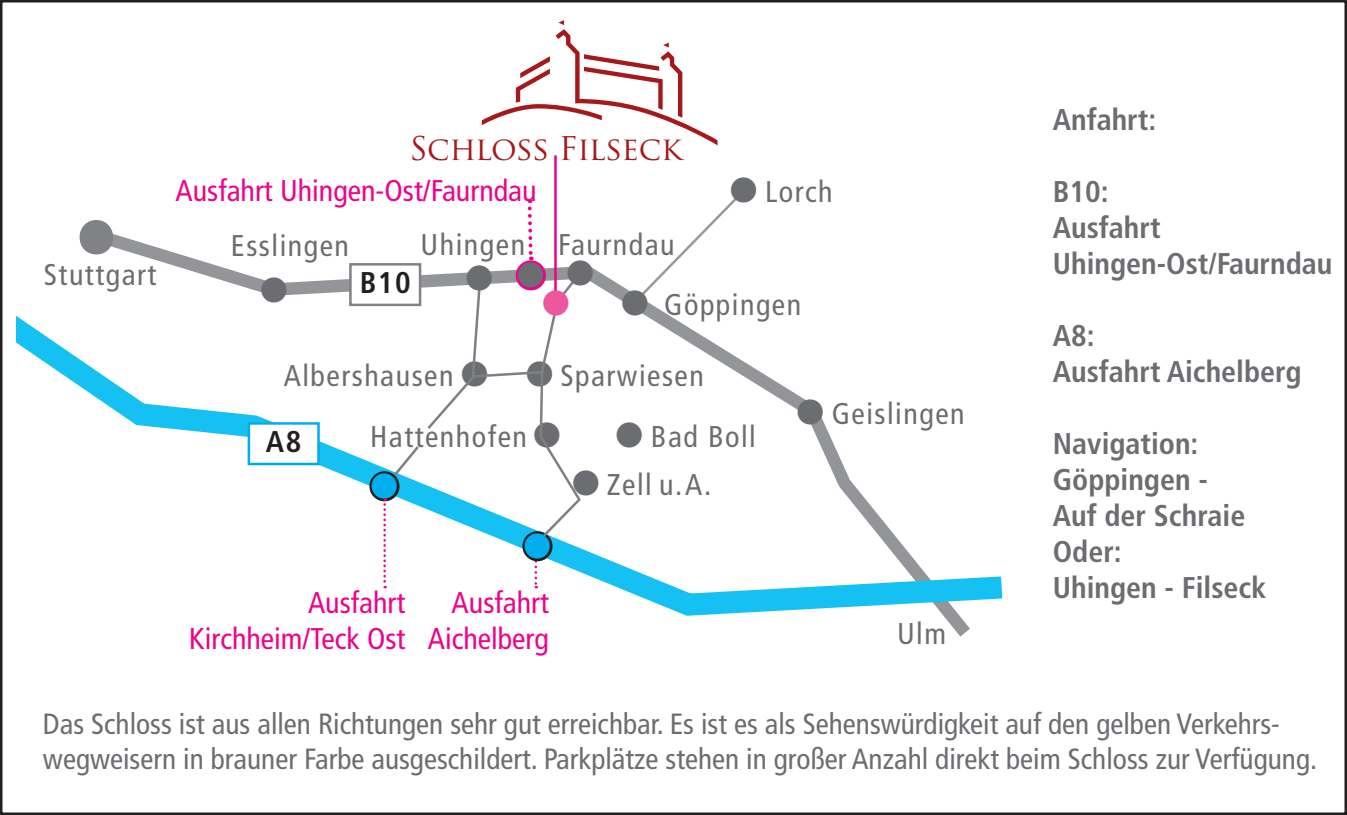
<style>
.page{position:relative;width:1347px;height:815px;background:#fff}
.page>*{position:absolute;margin:0;border:0;box-sizing:border-box;transform-origin:0 0}
.t1{font:300px "Minion Pro";color:#808285}
.t2{font:35px "Zapf Dingbats ITC";color:#6c6d70}
.t3{font:35px "Zapf Dingbats ITC";color:#00aeef}
.t4{font:35px "Zapf Dingbats ITC";color:#ef56a0}
.t5{font:31.75px "Trajan Pro";letter-spacing:-.015em;color:#a5181b}
.t6{font:condensed 30px "Frutiger LT Pro";letter-spacing:.05em;color:#6c6d70}
.t7{font:700 condensed 30px/36px "Frutiger LT Pro";color:#6c6d70}
.t8{font:condensed 30px/36px "Frutiger LT Pro";color:#ed028c;text-align:right}
.t9{font:700 condensed 30px "Frutiger LT Pro";color:#231f20}
.t10{font:condensed 29.25px/35px "Frutiger LT Pro";color:#6c6d70}
</style>
<div class="page">
<svg style="left:711px;top:195px;width:29px;height:27px"></svg>
<svg style="left:101px;top:222px;width:869px;height:415px"></svg>
<svg style="left:16px;top:284px;width:987px;height:343px"></svg>
<div style="left:249px;top:423px;width:69px;height:41px;background:#fff"></div>
<div style="left:248px;top:422px;width:72px;height:43px;border:2px solid #00aeef"></div>
<div style="left:350px;top:264px;width:70px;height:41px;background:#fff"></div>
<div style="left:349px;top:263px;width:72px;height:43px;border:2px solid #808285"></div>
<hr style="left:554px;top:155px;width:3px;height:142px;background:#ed028c">
<svg style="left:482px;top:20px;width:235px;height:125px"></svg>
<svg style="left:366px;top:199px;width:217px;height:389px"></svg>
<h1 class="t1" style="left:62px;top:-46px;width:70px">.</h1>
<p class="t6" style="left:44px;top:257px;width:114px">Stuttgart</p>
<p class="t5" style="left:409px;top:128px;width:274px">Schloss Filseck</p>
<p class="t8" style="left:176px;top:173px;width:362px">Ausfahrt Uhingen-Ost/Faurndau</p>
<p class="t6" style="left:729px;top:175px;width:104px">● Lorch</p>
<p class="t6" style="left:558px;top:227px;width:118px">Faurndau</p>
<p class="t6" style="left:231px;top:228px;width:120px">Esslingen</p>
<p class="t6" style="left:420px;top:227px;width:106px">Uhingen</p>
<p class="t2" style="left:465px;top:259px;width:130px">●●●</p>
<p class="t9" style="left:360px;top:265px;width:52px">B10</p>
<p class="t2" style="left:260px;top:273px;width:29px">●</p>
<p class="t4" style="left:542px;top:287px;width:29px">●</p>
<p class="t6" style="left:621px;top:287px;width:181px">● Göppingen</p>
<p class="t6" style="left:284px;top:358px;width:206px">Albershausen ●</p>
<p class="t6" style="left:526px;top:358px;width:180px">● Sparwiesen</p>
<p class="t9" style="left:266px;top:424px;width:37px">A8</p>
<p class="t6" style="left:370px;top:420px;width:192px">Hattenhofen ●</p>
<p class="t6" style="left:615px;top:420px;width:142px">● Bad Boll</p>
<p class="t3" style="left:370px;top:470px;width:29px">●</p>
<p class="t6" style="left:572px;top:467px;width:140px">● Zell u. A.</p>
<p class="t3" style="left:523px;top:530px;width:29px">●</p>
<p class="t8" style="left:189px;top:585px;width:218px">Ausfahrt<br>Kirchheim/Teck Ost</p>
<p class="t8" style="left:428px;top:585px;width:123px">Ausfahrt<br>Aichelberg</p>
<p class="t6" style="left:796px;top:396px;width:170px">● Geislingen</p>
<p class="t6" style="left:897px;top:616px;width:51px">Ulm</p>
<p class="t7" style="left:1052px;top:101px;width:105px">Anfahrt:</p>
<p class="t7" style="left:1052px;top:173px;width:281px">B10:<br>Ausfahrt<br>Uhingen-Ost/Faurndau</p>
<p class="t7" style="left:1052px;top:317px;width:250px">A8:<br>Ausfahrt Aichelberg</p>
<p class="t7" style="left:1052px;top:425px;width:215px">Navigation:<br>Göppingen -<br>Auf der Schraie<br>Oder:<br>Uhingen - Filseck</p>
<p class="t10" style="left:43px;top:706px;width:1275px">Das Schloss ist aus allen Richtungen sehr gut erreichbar. Es ist es als Sehenswürdigkeit auf den gelben Verkehrs&shy;wegweisern in brauner Farbe ausgeschildert. Parkplätze stehen in großer Anzahl direkt beim Schloss zur Verfügung.</p>
</div>
